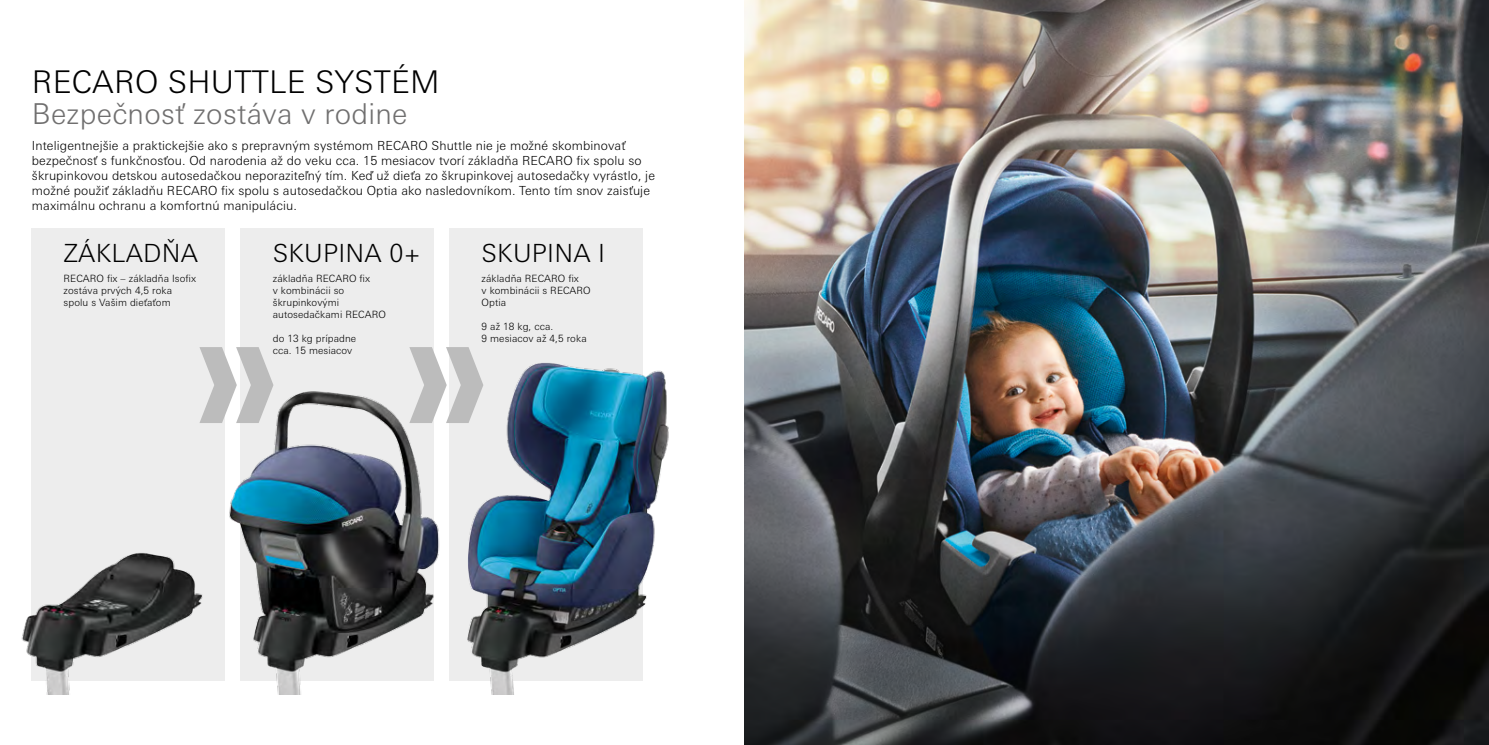
<style>
.page{position:relative;width:1489px;height:745px;background:#fff}
.page>*{position:absolute;margin:0;border:0;box-sizing:border-box;transform-origin:0 0}
.t1{font:300 31.25px "Univers Next W1 G";letter-spacing:.01em;color:#000}
.t2{font:300 28.75px "Univers Next W1 G";letter-spacing:.01em;color:#706f6f}
.t3{font:300 25px "Univers Next W1 G";letter-spacing:.01em;color:#000}
.t4{font:300 12.5px/15px "Univers Next W1 G";letter-spacing:.01em;color:#000}
.t5{font:300 10px/12px "Univers Next W1 G";letter-spacing:.01em;color:#000}
</style>
<div class="page">
<div style="left:241px;top:228px;width:193px;height:452px;background:#ededed"></div>
<div style="left:450px;top:228px;width:193px;height:452px;background:#ededed"></div>
<div style="left:32px;top:228px;width:193px;height:452px;background:#ededed"></div>
<img style="left:21px;top:494px;width:185px;height:200px">
<img style="left:454px;top:363px;width:215px;height:331px">
<img style="left:229px;top:384px;width:211px;height:310px">
<img style="left:744px;top:0;width:744px;height:744px">
<svg style="left:409px;top:347px;width:74px;height:76px"></svg>
<svg style="left:199px;top:347px;width:74px;height:76px"></svg>
<h1 class="t1" style="left:32px;top:63px;width:409px">RECARO SHUTTLE SYSTÉM</h1>
<h2 class="t2" style="left:32px;top:97px;width:377px">Bezpečnosť zostáva v rodine</h2>
<p class="t4" style="left:32px;top:138px;width:624px">Inteligentnejšie a praktickejšie ako s prepravným systémom RECARO Shuttle nie je možné skombinovať bezpečnosť s funkčnosťou. Od narodenia až do veku cca. 15 mesiacov tvorí základňa RECARO fix spolu so škrupinkovou detskou autosedačkou neporaziteľný tím. Keď už dieťa zo škrupinkovej autosedačky vyrástlo, je možné použiť základňu RECARO fix spolu s autosedačkou Optia ako nasledovníkom. Tento tím snov zaisťuje maximálnu ochranu a komfortnú manipuláciu.</p>
<h3 class="t3" style="left:64px;top:239px;width:136px">ZÁKLADŇA</h3>
<h3 class="t3" style="left:273px;top:239px;width:149px">SKUPINA 0+</h3>
<h3 class="t3" style="left:481px;top:239px;width:125px">SKUPINA I</h3>
<p class="t5" style="left:273px;top:272px;width:114px">základňa RECARO fix<br>v kombinácii so škrupinkovými autosedačkami RECARO</p>
<p class="t5" style="left:273px;top:332px;width:85px">do 13 kg prípadne cca. 15 mesiacov</p>
<p class="t5" style="left:64px;top:272px;width:134px">RECARO fix – základňa Isofix zostáva prvých 4,5 roka spolu s Vašim dieťaťom</p>
<p class="t5" style="left:481px;top:272px;width:111px">základňa RECARO fix<br>v kombinácii s RECARO<br>Optia</p>
<p class="t5" style="left:481px;top:320px;width:107px">9 až 18 kg, cca.<br>9 mesiacov až 4,5 roka</p>
</div>
